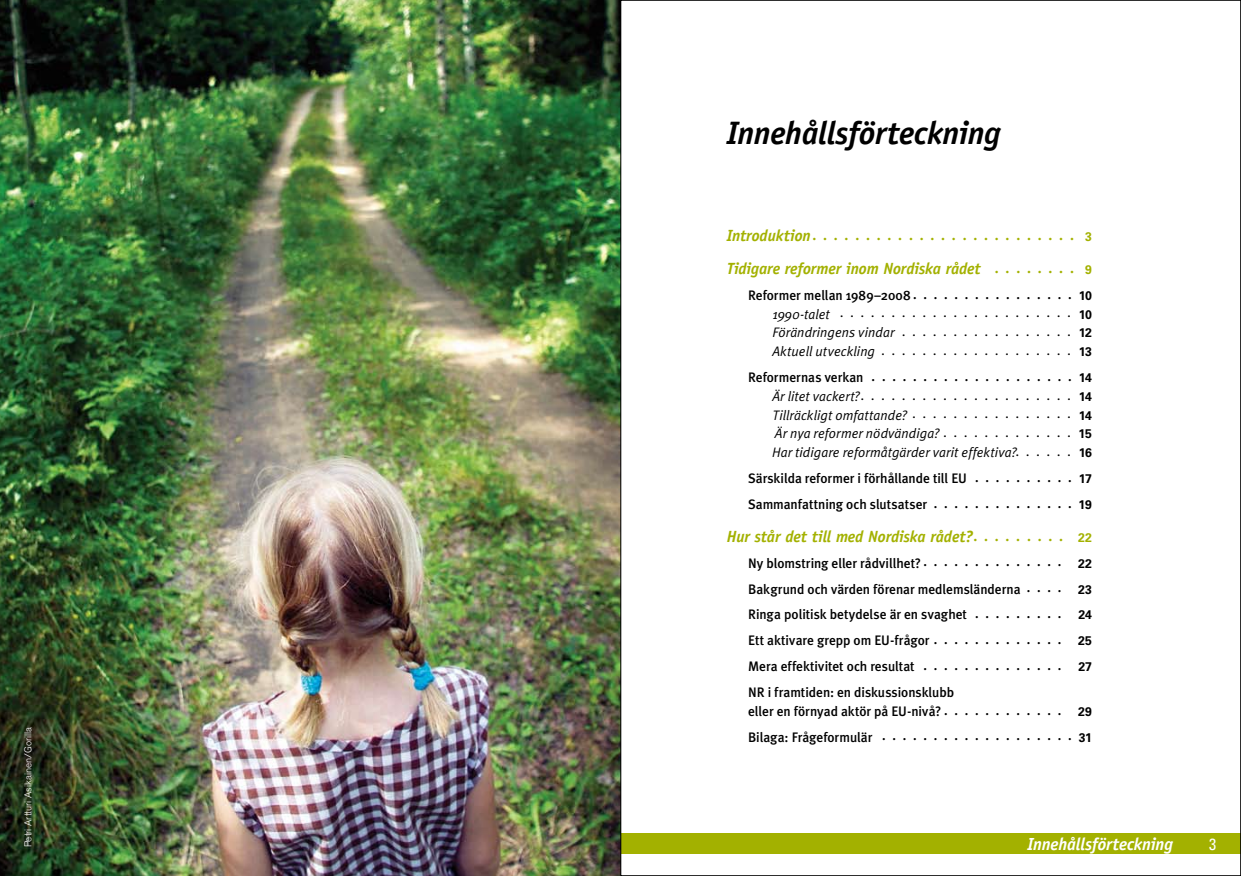
<style>
.page{position:relative;width:1241px;height:876px;background:#fff}
.page>*{position:absolute;margin:0;border:0;box-sizing:border-box;transform-origin:0 0}
.t1{font:italic 700 32.5px "Officina Sans";letter-spacing:-.01em;color:#000}
.t2{font:italic 700 17.5px "Officina Sans";letter-spacing:-.01em;color:#fff}
.t3{font:italic 700 16.25px "Officina Sans";letter-spacing:-.01em;color:#a3b100}
.t4{font:condensed 16.25px "Univers";color:#fff}
.t5{font:500 13.75px/25.9px "Meta Plus";letter-spacing:-.005em;color:#000}
.t6{font:italic 13.75px/20px "Meta Plus Normal";letter-spacing:.005em;color:#000}
.t7{font:italic 700 13.75px "Officina Sans";color:#a3b100}
.t8{font:300 10px "Akzidenz Grotesk BE";color:#fff}
.s1{font-size:16.25px}
.s2{font-size:13.75px}
.s3{font-family:"Univers";font-style:normal;font-size:12.5px}
.s4{font-family:"Univers";font-weight:700;font-size:12.5px}
.s5{font-family:"Univers";font-weight:700;font-style:normal;font-size:12.5px}
</style>
<div class="page">
<div style="left:620px;top:833px;width:620px;height:21px;background:#a3b100"></div>
<img style="left:0;top:0;width:620px;height:875px">
<p class="t8" style="left:22px;top:847px;width:122px;rotate:-90deg">Petri Artturi Asikainen/Gorilla</p>
<h1 class="t1" style="left:726px;top:114px;width:275px">Innehållsförteckning</h1>
<p class="t7" style="left:726px;top:227px;width:366px"><span class="s1">Introduktion</span>......................... <sub>3</sub></p>
<p class="t3" style="left:726px;top:259px;width:366px">Tidigare reformer inom Nordiska rådet <span class="s2">. . . . . . . .</span> <span class="s3">9</span></p>
<p class="t5" style="left:748px;top:282px;width:345px">Reformer mellan 1989–2008 . . . . . . . . . . . . . . . . <span class="s4">10</span></p>
<p class="t6" style="left:772px;top:302px;width:321px">1990-talet .......................<sub>10<br></sub>Förändringens vindar . . . . . . . . . . . . . . . . . <span class="s5">12</span></p>
<p class="t6" style="left:772px;top:340px;width:321px">Aktuell utveckling...................<sub>13</sub></p>
<p class="t5" style="left:748px;top:363px;width:345px">Reformernas verkan....................<sub>14</sub></p>
<p class="t6" style="left:772px;top:384px;width:321px">Är litet vackert?.....................<sub>14<br></sub>Tillräckligt omfattande? . . . . . . . . . . . . . . . . <span class="s5">14</span></p>
<p class="t6" style="left:772px;top:424px;width:321px;line-height:18.8px">Är nya reformer nödvändiga? . . . . . . . . . . . . . <span class="s5">15<br></span>Har tidigare reformåtgärder varit effektiva?. . . . . . <span class="s5">16</span></p>
<p class="t5" style="left:748px;top:465px;width:345px">Särskilda reformer i förhållande till EU . . . . . . . . . . <span class="s4">17<br></span>Sammanfattning och slutsatser . . . . . . . . . . . . . . <span class="s4">19</span></p>
<p class="t3" style="left:726px;top:526px;width:366px">Hur står det till med Nordiska rådet?<span class="s2">. . . . . . . . .</span> <span class="s3">22</span></p>
<p class="t5" style="left:748px;top:549px;width:345px;text-align:justify">Ny blomstring eller rådvillhet? . . . . . . . . . . . . . . <span class="s4">22<br></span>Bakgrund och värden förenar medlemsländerna . . . . <span class="s4">23<br></span>Ringa politisk betydelse är en svaghet . . . . . . . . . <span class="s4">24<br></span>Ett aktivare grepp om EU-frågor . . . . . . . . . . . . . <span class="s4">25<br></span>Mera effektivitet och resultat . . . . . . . . . . . . . . <span class="s4">27<br></span>NR i framtiden: en diskussionsklubb</p>
<p class="t5" style="left:748px;top:697px;width:345px">eller en förnyad aktör på EU-nivå? . . . . . . . . . . . . <span class="s4">29<br></span>Bilaga: Frågeformulär ...................<span class="s4">31</span></p>
<p class="t2" style="left:1027px;top:832px;width:147px">Innehållsförteckning</p>
<p class="t4" style="left:1208px;top:833px;width:9px">3</p>
</div>
